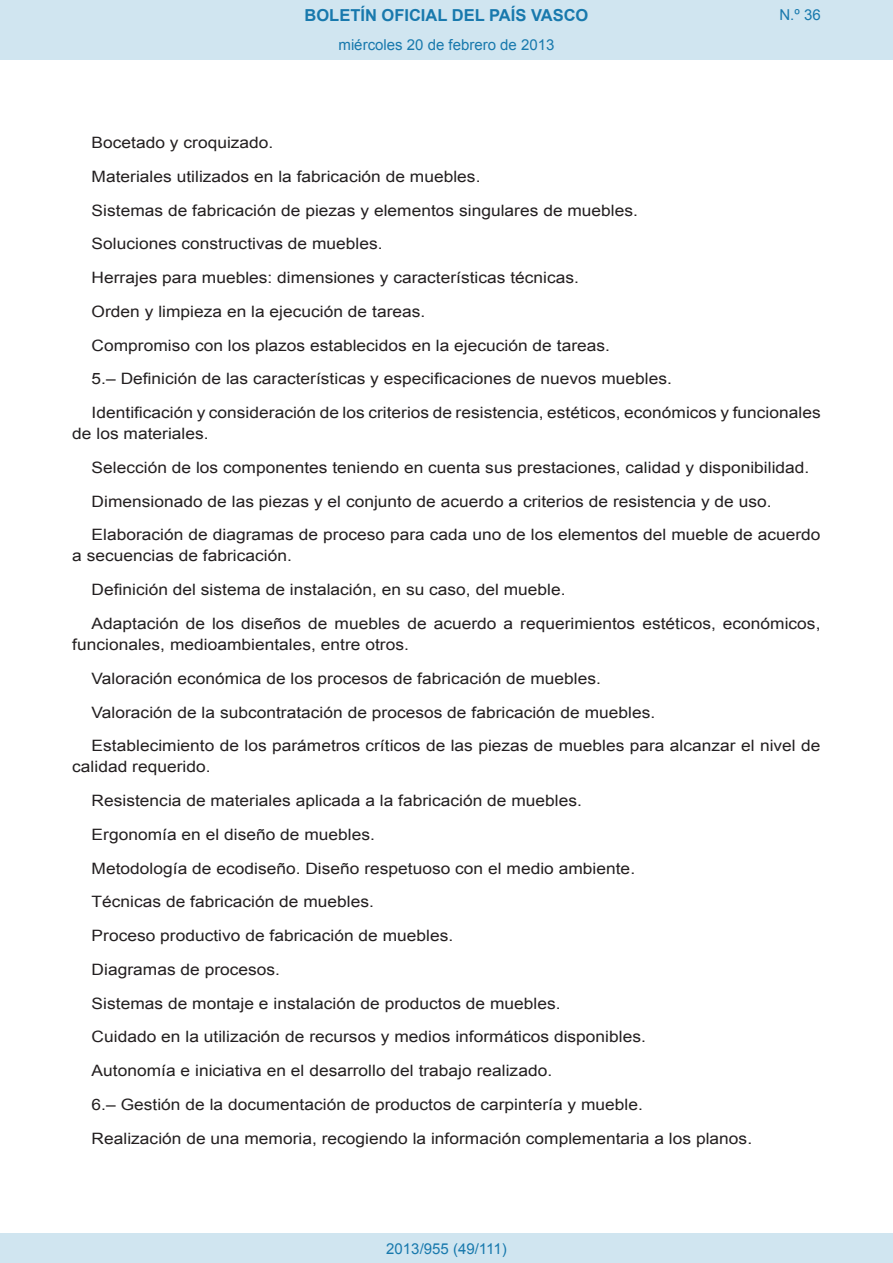
<style>
.page{position:relative;width:893px;height:1263px;background:#fff}
.page>*{position:absolute;margin:0;border:0;box-sizing:border-box;transform-origin:0 0}
.t1{font:700 16.5px "Arial";color:#1879ad}
.BOPVDetalle{font:15.6px/21px "Arial";color:#231f20;scale:1.11 1}
.Paginacion_Centro{font:15px "Arial";color:#1879ad}
</style>
<div class="page">
<div style="left:0;top:0;width:893px;height:60px;background:#d0e5f0"></div>
<div style="left:0;top:1233px;width:893px;height:30px;background:#d0e5f0"></div>
<p class="t1" style="left:305px;top:4px;width:285px">BOLETÍN OFICIAL DEL PAÍS VASCO</p>
<p class="Paginacion_Centro" style="left:338px;top:35px;width:217px">miércoles 20 de febrero de 2013</p>
<p class="Paginacion_Centro" style="left:779px;top:5px;width:43px">N.º 36</p>
<p class="BOPVDetalle" style="left:92px;top:132px;width:165px">Bocetado y croquizado.</p>
<p class="BOPVDetalle" style="left:92px;top:166px;width:352px">Materiales utilizados en la fabricación de muebles.</p>
<p class="BOPVDetalle" style="left:92px;top:200px;width:494px">Sistemas de fabricación de piezas y elementos singulares de muebles.</p>
<p class="BOPVDetalle" style="left:92px;top:234px;width:264px">Soluciones constructivas de muebles.</p>
<p class="BOPVDetalle" style="left:92px;top:267px;width:441px">Herrajes para muebles: dimensiones y características técnicas.</p>
<p class="BOPVDetalle" style="left:92px;top:301px;width:302px">Orden y limpieza en la ejecución de tareas.</p>
<p class="BOPVDetalle" style="left:92px;top:335px;width:468px">Compromiso con los plazos establecidos en la ejecución de tareas.</p>
<p class="BOPVDetalle" style="left:92px;top:369px;width:524px">5.– Definición de las características y especificaciones de nuevos muebles.</p>
<p class="BOPVDetalle" style="left:72px;top:402px;width:676px;text-indent:19px">Identificación y consideración de los criterios de resistencia, estéticos, económicos y funcionales de los materiales.</p>
<p class="BOPVDetalle" style="left:92px;top:457px;width:648px">Selección de los componentes teniendo en cuenta sus prestaciones, calidad y disponibilidad.</p>
<p class="BOPVDetalle" style="left:92px;top:491px;width:614px">Dimensionado de las piezas y el conjunto de acuerdo a criterios de resistencia y de uso.</p>
<p class="BOPVDetalle" style="left:72px;top:525px;width:676px;text-indent:19px">Elaboración de diagramas de proceso para cada uno de los elementos del mueble de acuerdo a secuencias de fabricación.</p>
<p class="BOPVDetalle" style="left:92px;top:579px;width:428px">Definición del sistema de instalación, en su caso, del mueble.</p>
<p class="BOPVDetalle" style="left:72px;top:613px;width:676px;text-indent:19px">Adaptación de los diseños de muebles de acuerdo a requerimientos estéticos, económicos, funcionales, medioambientales, entre otros.</p>
<p class="BOPVDetalle" style="left:92px;top:668px;width:460px">Valoración económica de los procesos de fabricación de muebles.</p>
<p class="BOPVDetalle" style="left:92px;top:702px;width:509px">Valoración de la subcontratación de procesos de fabricación de muebles.</p>
<p class="BOPVDetalle" style="left:72px;top:735px;width:675px;text-indent:19px">Establecimiento de los parámetros críticos de las piezas de muebles para alcanzar el nivel de calidad requerido.</p>
<p class="BOPVDetalle" style="left:92px;top:790px;width:443px">Resistencia de materiales aplicada a la fabricación de muebles.</p>
<p class="BOPVDetalle" style="left:92px;top:824px;width:257px">Ergonomía en el diseño de muebles.</p>
<p class="BOPVDetalle" style="left:92px;top:858px;width:491px">Metodología de ecodiseño. Diseño respetuoso con el medio ambiente.</p>
<p class="BOPVDetalle" style="left:92px;top:891px;width:256px">Técnicas de fabricación de muebles.</p>
<p class="BOPVDetalle" style="left:92px;top:925px;width:327px">Proceso productivo de fabricación de muebles.</p>
<p class="BOPVDetalle" style="left:92px;top:959px;width:171px">Diagramas de procesos.</p>
<p class="BOPVDetalle" style="left:92px;top:993px;width:424px">Sistemas de montaje e instalación de productos de muebles.</p>
<p class="BOPVDetalle" style="left:92px;top:1026px;width:501px">Cuidado en la utilización de recursos y medios informáticos disponibles.</p>
<p class="BOPVDetalle" style="left:92px;top:1060px;width:416px">Autonomía e iniciativa en el desarrollo del trabajo realizado.</p>
<p class="BOPVDetalle" style="left:92px;top:1094px;width:498px">6.– Gestión de la documentación de productos de carpintería y mueble.</p>
<p class="BOPVDetalle" style="left:92px;top:1128px;width:596px">Realización de una memoria, recogiendo la información complementaria a los planos.</p>
<p class="Paginacion_Centro" style="left:386px;top:1238px;width:122px">2013/955 (49/111)</p>
</div>
